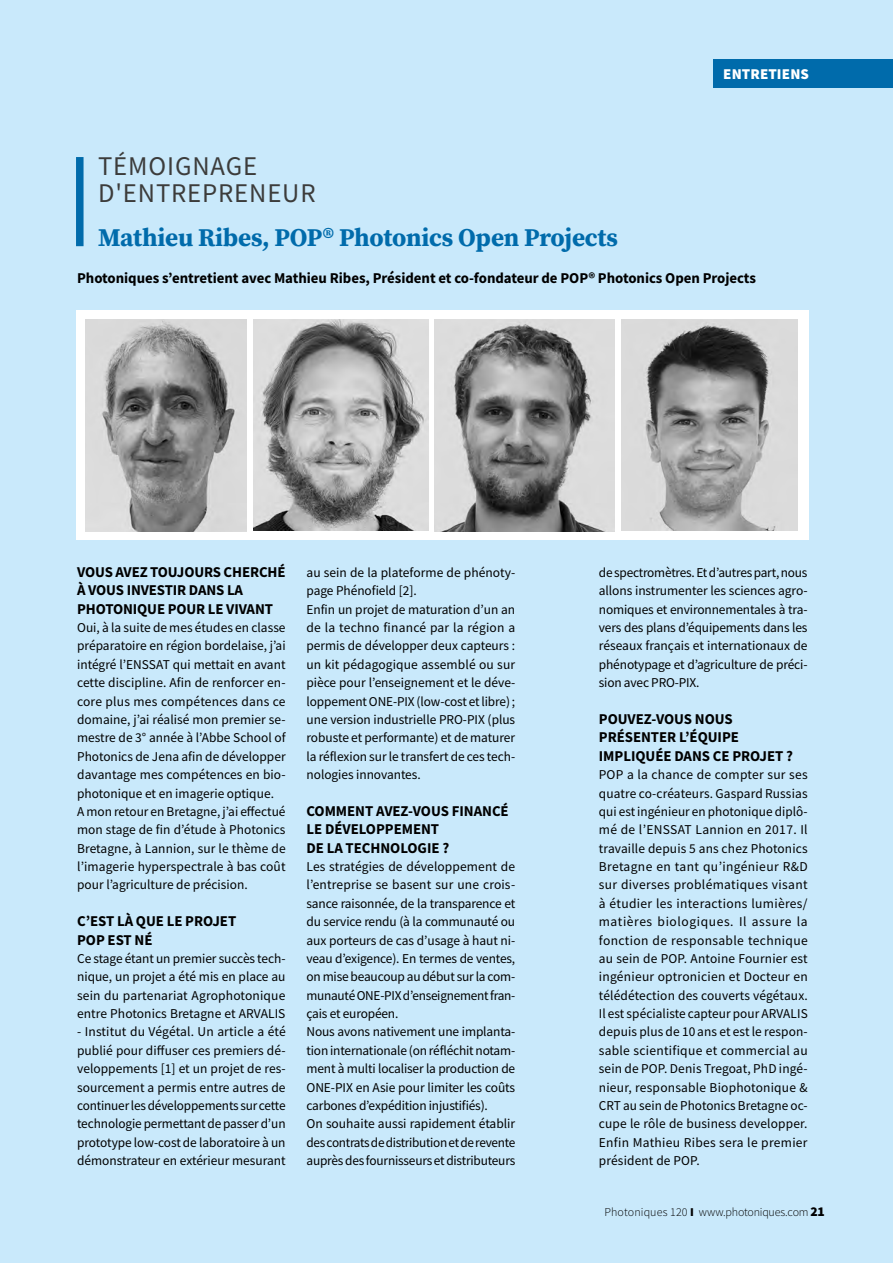
<style>
.page{position:relative;width:893px;height:1263px;background:#c9e9fb}
.page>*{position:absolute;margin:0;border:0;box-sizing:border-box;transform-origin:0 0}
.t1{font:27px/27px "Source Sans Pro";letter-spacing:.03em;color:#3c3c3b}
.t2{font:700 25.5px "Source Serif Pro";letter-spacing:-.01em;color:#006bab}
.t3{font:700 15px/18.3px "Source Sans Pro";letter-spacing:-.005em;color:#000}
.t4{font:900 15px "Source Sans Pro";letter-spacing:.01em;color:#fff}
.t5{font:13.5px/18.3px "Source Sans Pro";letter-spacing:-.005em;color:#000;text-align:justify}
.t6{font:300 12px "Source Sans Pro";letter-spacing:.005em;color:#000}
.s1{font-weight:900}
.s2{font-weight:900;font-size:13.5px}
</style>
<div class="page">
<div style="left:76px;top:310px;width:732px;height:230px;background:#fff"></div>
<img style="left:85px;top:320px;width:162px;height:211px">
<img style="left:435px;top:320px;width:179px;height:211px">
<img style="left:254px;top:320px;width:174px;height:211px">
<img style="left:621px;top:320px;width:177px;height:211px">
<div style="left:76px;top:157px;width:8px;height:89px;background:#006bab"></div>
<div style="left:713px;top:59px;width:180px;height:29px;background:#006bab"></div>
<h1 class="t1" style="left:98px;top:152px;width:219px">TÉMOIGNAGE<br>D'ENTREPRENEUR</h1>
<h2 class="t2" style="left:98px;top:220px;width:521px">Mathieu Ribes, POP® Photonics Open Projects</h2>
<p class="t4" style="left:723px;top:64px;width:87px">ENTRETIENS</p>
<p class="t3" style="left:77px;top:269px;width:680px">Photoniques s’entretient avec Mathieu Ribes, Président et co-fondateur de POP® Photonics Open Projects</p>
<p class="t3" style="left:77px;top:563px;width:210px">VOUS AVEZ TOUJOURS CHERCHÉ<br>À VOUS INVESTIR DANS LA<br>PHOTONIQUE POUR LE VIVANT</p>
<p class="t5" style="left:77px;top:618px;width:210px;text-align:left">Oui, à la suite de mes études en classe préparatoire en région bordelaise, j’ai intégré l’ENSSAT qui mettait en avant cette discipline. Afin de renforcer en&shy;core plus mes compétences dans ce domaine, j’ai réalisé mon premier se&shy;mestre de 3° année à l’Abbe School of Photonics de Jena afin de développer davantage mes compétences en bio&shy;photonique et en imagerie optique.<br>A mon retour en Bretagne, j’ai effectué mon stage de fin d’étude à Photonics Bretagne, à Lannion, sur le thème de l’imagerie hyperspectrale à bas coût pour l’agriculture de précision.</p>
<p class="t3" style="left:77px;top:912px;width:161px">C’EST LÀ QUE LE PROJET<br>POP EST NÉ</p>
<p class="t5" style="left:77px;top:949px;width:210px">Ce stage étant un premier succès tech&shy;nique, un projet a été mis en place au sein du partenariat Agrophotonique entre Photonics Bretagne et ARVALIS</p>
<p class="t5" style="left:77px;top:1023px;width:210px">- Institut du Végétal. Un article a été publié pour diffuser ces premiers dé&shy;veloppements [1] et un projet de res&shy;sourcement a permis entre autres de continuer les développements sur cette technologie permettant de passer d’un prototype low-cost de laboratoire à un démonstrateur en extérieur mesurant</p>
<p class="t5" style="left:306px;top:563px;width:210px;text-align:left">au sein de la plateforme de phénoty&shy;page Phénofield [2].<br>Enfin un projet de maturation d’un an de la techno financé par la région a permis de développer deux capteurs : un kit pédagogique assemblé ou sur pièce pour l’enseignement et le déve&shy;loppement ONE-PIX (low-cost et libre) ; une version industrielle PRO-PIX (plus robuste et performante) et de maturer la réflexion sur le transfert de ces tech&shy;nologies innovantes.</p>
<p class="t3" style="left:306px;top:801px;width:204px">COMMENT AVEZ-VOUS FINANCÉ<br>LE DÉVELOPPEMENT<br>DE LA TECHNOLOGIE ?</p>
<p class="t5" style="left:306px;top:857px;width:210px;text-align:left">Les stratégies de développement de l’entreprise se basent sur une crois&shy;sance raisonnée, de la transparence et du service rendu (à la communauté ou aux porteurs de cas d’usage à haut ni&shy;veau d’exigence). En termes de ventes, on mise beaucoup au début sur la com&shy;munauté ONE-PIX d’enseignement fran&shy;çais et européen.<br>Nous avons nativement une implanta&shy;tion internationale (on réfléchit notam&shy;ment à multi localiser la production de ONE-PIX en Asie pour limiter les coûts carbones d’expédition injustifiés).<br>On souhaite aussi rapidement établir des contrats de distribution et de revente auprès des fournisseurs et distributeurs</p>
<p class="t5" style="left:599px;top:563px;width:210px">de spectromètres. Et d’autres part, nous allons instrumenter les sciences agro&shy;nomiques et environnementales à tra&shy;vers des plans d’équipements dans les réseaux français et internationaux de phénotypage et d’agriculture de préci&shy;sion avec PRO-PIX.</p>
<p class="t3" style="left:599px;top:710px;width:196px">POUVEZ-VOUS NOUS<br>PRÉSENTER L’ÉQUIPE<br>IMPLIQUÉE DANS CE PROJET ?</p>
<p class="t5" style="left:599px;top:765px;width:210px">POP a la chance de compter sur ses quatre co-créateurs. Gaspard Russias qui est ingénieur en photonique diplô&shy;mé de l’ENSSAT Lannion en 2017. Il travaille depuis 5 ans chez Photonics Bretagne en tant qu’ingénieur R&amp;D sur diverses problématiques visant à étudier les interactions lumières/ matières biologiques. Il assure la fonction de responsable technique au sein de POP. Antoine Fournier est ingénieur optronicien et Docteur en télédétection des couverts végétaux.<br>Il est spécialiste capteur pour ARVALIS depuis plus de 10 ans et est le respon&shy;sable scientifique et commercial au sein de POP. Denis Tregoat, PhD ingé&shy;nieur, responsable Biophotonique &amp; CRT au sein de Photonics Bretagne oc&shy;cupe le rôle de business developper.<br>Enfin Mathieu Ribes sera le premier président de POP.</p>
<p class="t6" style="left:604px;top:1205px;width:222px">Photoniques 120 <span class="s1">I</span> www.photoniques.com <span class="s2">21</span></p>
</div>
